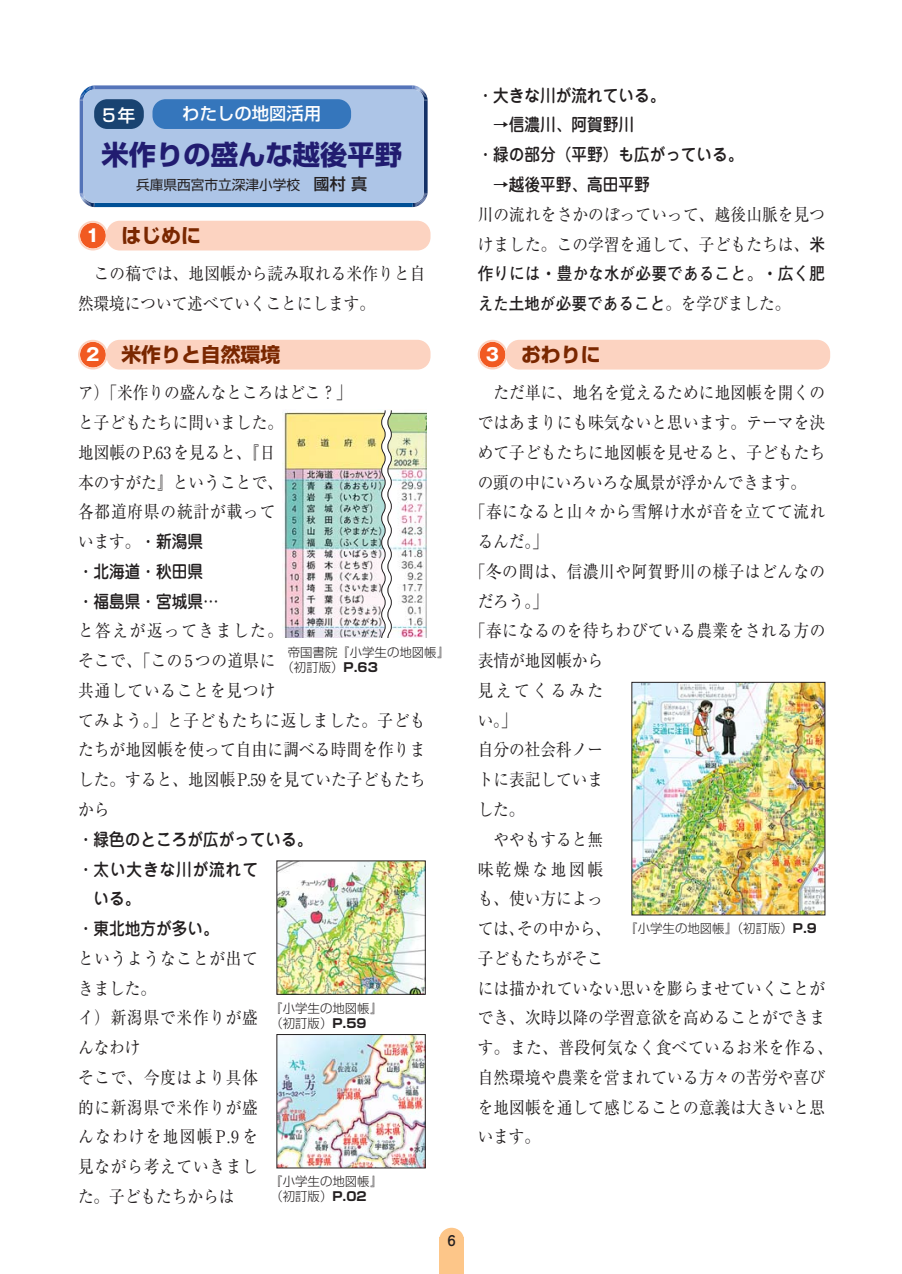
<style>
.page{position:relative;width:902px;height:1274px;background:#fff}
.page>*{position:absolute;margin:0;border:0;box-sizing:border-box;transform-origin:0 0}
.t1{font:700 27.3px "Shin Go";color:#211c70}
.t2{font:700 19.78px "Shin Go";color:#7a2700}
.t3{font:17.32px/29.8px "Ryumin";letter-spacing:.01em;color:#231f20;scale:.9 1}
.t4{font:17.32px/29.8px "Ryumin";letter-spacing:.03em;color:#231f20;scale:.9 1}
.t5{font:500 17.32px/29.8px "Jun 34";color:#231f20;text-align:justify;scale:.9 1}
.t6{font:17.32px "Ryumin";letter-spacing:.035em;color:#231f20;scale:.9 1}
.t7{font:17.32px/29.8px "Ryumin";letter-spacing:.05em;color:#231f20;scale:.9 1}
.t8{font:700 17.32px/29.8px "Futo Go B101";letter-spacing:.01em;color:#231f20;scale:.9 1}
.t9{font:17.32px "Ryumin";letter-spacing:.17em;color:#231f20;scale:.9 1}
.t10{font:500 17.32px "Jun 34";letter-spacing:.055em;color:#231f20;scale:.9 1}
.t11{font:500 17.32px "Shin Go";color:#fff}
.t12{font:13.65px "Shin Go";color:#231f20}
.t13{font:500 13.65px "Jun 34";color:#231f20}
.t14{font:300 12.42px/14.9px "Shin Go";color:#231f20}
.s1{font-weight:500;font-size:16.1px}
.s2{font-family:"Gothic MB101";font-size:17.32px;color:#fff}
.s3{font-family:"Ryumin";font-weight:400}
.s4{font-weight:700}
.s5{font-family:"Futo Go B101";font-weight:700}
</style>
<div class="page">
<div style="left:80px;top:342px;width:26px;height:26px;background:#f15a22;border-radius:50%"></div>
<div style="left:78px;top:340px;width:30px;height:30px;border:2px solid #fcd3c1;border-radius:50%"></div>
<div style="left:106px;top:340px;width:324px;height:30px;background:#fcd3c1;border-radius:13px"></div>
<hr style="left:80px;top:100px;width:3px;height:92px;background:#5373b8">
<svg style="left:423px;top:101px;width:4px;height:91px"></svg>
<svg style="left:80px;top:192px;width:347px;height:15px;background:#195e9d"></svg>
<svg style="left:80px;top:85px;width:347px;height:16px;background:#7892c7"></svg>
<div style="left:83px;top:90px;width:340px;height:113px;background:#adc5e7;border-radius:11px"></div>
<div style="left:80px;top:223px;width:26px;height:26px;background:#f15a22;border-radius:50%"></div>
<div style="left:78px;top:221px;width:30px;height:30px;border:2px solid #fcd3c1;border-radius:50%"></div>
<div style="left:106px;top:221px;width:324px;height:30px;background:#fcd3c1;border-radius:13px"></div>
<div style="left:152px;top:99px;width:199px;height:30px;background:#3576bc;border-radius:13px"></div>
<div style="left:439px;top:1228px;width:25px;height:25px;background:#fdc689;border-radius:50%"></div>
<div style="left:439px;top:1238px;width:25px;height:36px;background:#fdc689"></div>
<img style="left:283px;top:409px;width:143px;height:228px">
<svg style="left:381px;top:410px;width:11px;height:227px"></svg>
<div style="left:479px;top:342px;width:26px;height:26px;background:#f15a22;border-radius:50%"></div>
<div style="left:477px;top:340px;width:30px;height:30px;border:2px solid #fcd3c1;border-radius:50%"></div>
<div style="left:506px;top:340px;width:324px;height:30px;background:#fcd3c1;border-radius:13px"></div>
<img style="left:633px;top:684px;width:190px;height:229px">
<img style="left:278px;top:1036px;width:145px;height:130px">
<img style="left:278px;top:863px;width:145px;height:130px">
<div style="left:94px;top:99px;width:50px;height:30px;background:#194371;border-radius:13px"></div>
<p class="t11" style="left:182px;top:107px;width:140px">わたしの地図活用</p>
<h1 class="t1" style="left:102px;top:144px;width:302px">米作りの盛んな越後平野</h1>
<p class="t12" style="left:136px;top:180px;width:233px">兵庫県西宮市立深津小学校　<span class="s1">國村真</span></p>
<p class="t11" style="left:103px;top:109px;width:34px">5年</p>
<p class="t2" style="left:86px;top:228px;width:116px"><span class="s2">1</span> はじめに</p>
<p class="t3" style="left:78px;top:261px;width:387px;text-indent:16px">この稿では、地図帳から読み取れる米作りと自然環境について述べていくことにします。</p>
<p class="t2" style="left:86px;top:347px;width:195px"><span class="s2">2</span> 米作りと自然環境</p>
<p class="t3" style="left:78px;top:380px;width:305px">ア）「米作りの盛んなところはどこ？」と子どもたちに問いました。<br>地図帳の P.63を見ると、『日<br>本のすがた』ということで、<br>各都道府県の統計が載って</p>
<p class="t5" style="left:78px;top:529px;width:158px"><span class="s3">います。</span>・新潟県　・北海道・秋田県　・福島県・宮城県…</p>
<p class="t4" style="left:78px;top:618px;width:387px">と答えが返ってきました。<br>そこで、「この 5つの道県に<br>共通していることを見つけ<br>てみよう。」と子どもたちに返しました。子どもたちが地図帳を使って自由に調べる時間を作りました。すると、地図帳P.59を見ていた子どもたちから</p>
<p class="t5" style="left:78px;top:826px;width:262px">・緑色のところが広がっている。</p>
<p class="t10" style="left:78px;top:863px;width:201px">・太い大きな川が流れて</p>
<p class="t5" style="left:94px;top:886px;width:54px">いる。</p>
<p class="t5" style="left:78px;top:916px;width:158px">・東北地方が多い。</p>
<p class="t7" style="left:78px;top:946px;width:201px">というようなことが出てきました。<br>イ）新潟県で米作りが盛んなわけ<br>そこで、今度はより具体的に新潟県で米作りが盛んなわけを地図帳P.9を見ながら考えていきました。子どもたちからは</p>
<p class="t14" style="left:281px;top:647px;width:169px;text-indent:6px">帝国書院『小学生の地図帳』（初訂版）<span class="s4">P.63</span></p>
<p class="t14" style="left:270px;top:1002px;width:113px">『小学生の地図帳』（初訂版）<span class="s4">P.59</span></p>
<p class="t14" style="left:270px;top:1176px;width:113px">『小学生の地図帳』（初訂版）<span class="s4">P.02</span></p>
<p class="t13" style="left:447px;top:1236px;width:10px">6</p>
<p class="t5" style="left:477px;top:82px;width:210px">・大きな川が流れている。</p>
<p class="t5" style="left:477px;top:112px;width:297px;text-indent:16px">→信濃川、阿賀野川<br>・緑の部分（平野）も広がっている。</p>
<p class="t5" style="left:493px;top:171px;width:175px">→越後平野、高田平野</p>
<p class="t3" style="left:477px;top:202px;width:387px">川の流れをさかのぼっていって、越後山脈を見つけました。この学習を通して、子どもたちは、<span class="s5">米</span></p>
<p class="t8" style="left:477px;top:261px;width:387px">作りには・豊かな水が必要であること。・広く肥えた土地が必要であること<span class="s3">。を学びました。</span></p>
<p class="t2" style="left:486px;top:347px;width:116px"><span class="s2">3</span> おわりに</p>
<p class="t3" style="left:493px;top:380px;width:370px">ただ単に、地名を覚えるために地図帳を開くの</p>
<p class="t3" style="left:477px;top:410px;width:387px">ではあまりにも味気ないと思います。テーマを決</p>
<p class="t3" style="left:477px;top:440px;width:387px">めて子どもたちに地図帳を見せると、子どもたち</p>
<p class="t3" style="left:477px;top:470px;width:366px">の頭の中にいろいろな風景が浮かんできます。</p>
<p class="t6" style="left:469px;top:506px;width:396px">「春になると山々から雪解け水が音を立てて流れ</p>
<p class="t3" style="left:477px;top:529px;width:80px">るんだ。」</p>
<p class="t6" style="left:469px;top:565px;width:396px">「冬の間は、信濃川や阿賀野川の様子はどんなの</p>
<p class="t3" style="left:477px;top:589px;width:80px">だろう。」</p>
<p class="t6" style="left:469px;top:625px;width:396px">「春になるのを待ちわびている農業をされる方の</p>
<p class="t3" style="left:477px;top:648px;width:141px">表情が地図帳から</p>
<p class="t9" style="left:477px;top:684px;width:141px">見えてくるみた</p>
<p class="t3" style="left:477px;top:708px;width:45px">い。」</p>
<p class="t3" style="left:477px;top:737px;width:141px">自分の社会科ノー</p>
<p class="t3" style="left:477px;top:767px;width:141px">トに表記していま</p>
<p class="t3" style="left:477px;top:797px;width:54px">した。</p>
<p class="t3" style="left:493px;top:827px;width:123px">ややもすると無</p>
<p class="t9" style="left:477px;top:863px;width:141px">味乾燥な地図帳</p>
<p class="t3" style="left:477px;top:886px;width:141px">も、使い方によっ</p>
<p class="t3" style="left:477px;top:916px;width:150px">ては、その中から、</p>
<p class="t3" style="left:477px;top:946px;width:141px">子どもたちがそこ</p>
<p class="t3" style="left:477px;top:976px;width:387px">には描かれていない思いを膨らませていくことが</p>
<p class="t3" style="left:477px;top:1005px;width:387px">でき、次時以降の学習意欲を高めることができま</p>
<p class="t6" style="left:477px;top:1042px;width:396px">す。また、普段何気なく食べているお米を作る、</p>
<p class="t3" style="left:477px;top:1065px;width:387px">自然環境や農業を営まれている方々の苦労や喜び</p>
<p class="t3" style="left:477px;top:1095px;width:387px">を地図帳を通して感じることの意義は大きいと思</p>
<p class="t3" style="left:477px;top:1124px;width:71px">います。</p>
<p class="t14" style="left:625px;top:923px;width:193px">『小学生の地図帳』（初訂版）<span class="s4">P.9</span></p>
</div>
